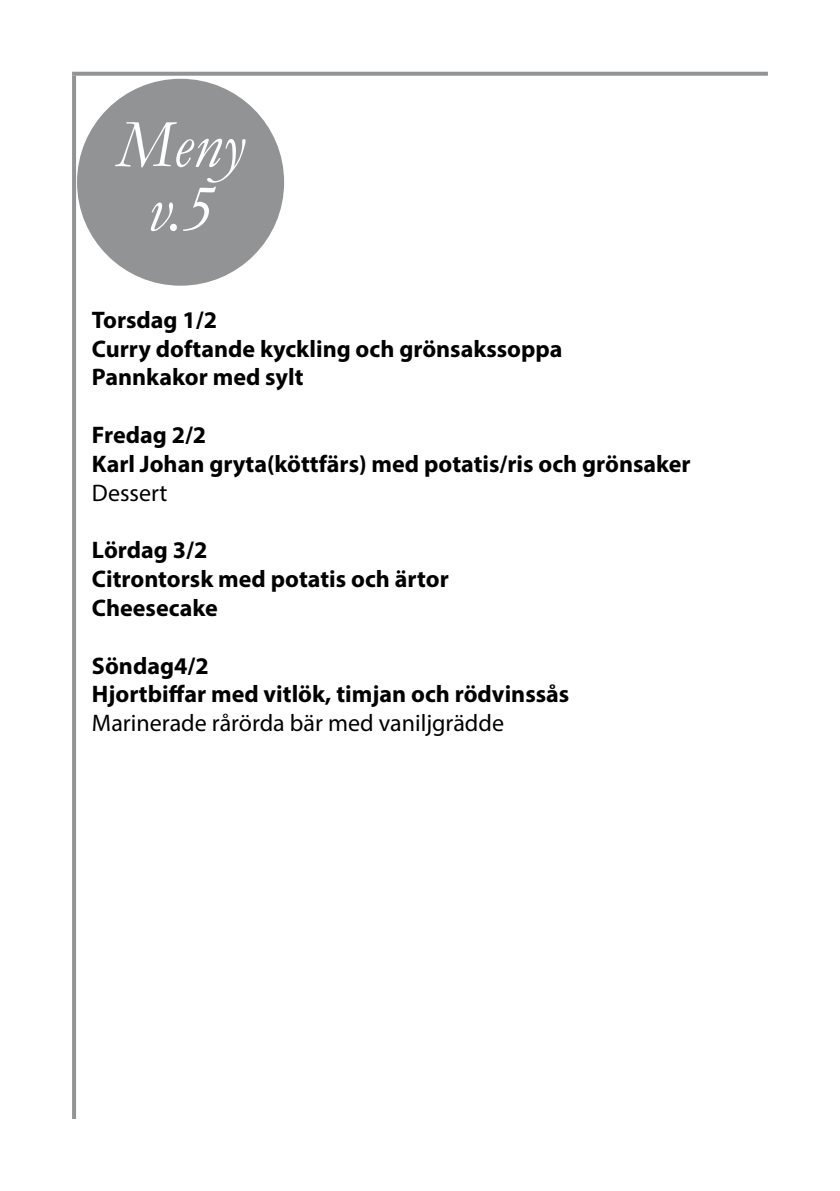
<style>
.page{position:relative;width:840px;height:1191px;background:#fff}
.page>*{position:absolute;margin:0;border:0;box-sizing:border-box;transform-origin:0 0}
.rubrik_Meny_aktivitet{font:italic 68px "Garamond";color:#fff}
.t1{font:700 24px "Myriad Pro";color:#000001}
.t2{font:24px "Myriad Pro";color:#000001}
</style>
<div class="page">
<div style="left:78px;top:80px;width:205px;height:205px;background:#929394;border-radius:50%"></div>
<svg style="left:72px;top:72px;width:695px;height:4px;background:#999a9b"></svg>
<hr style="left:72px;top:76px;width:4px;height:1043px;background:#929394">
<p class="rubrik_Meny_aktivitet" style="left:117px;top:99px;width:129px">Meny</p>
<p class="rubrik_Meny_aktivitet" style="left:147px;top:163px;width:68px">v.5</p>
<p class="t1" style="left:92px;top:304px;width:127px">Torsdag 1/2</p>
<p class="t1" style="left:92px;top:333px;width:472px">Curry doftande kyckling och grönsakssoppa</p>
<p class="t1" style="left:92px;top:362px;width:213px">Pannkakor med sylt</p>
<p class="t1" style="left:92px;top:419px;width:116px">Fredag 2/2</p>
<p class="t1" style="left:92px;top:448px;width:600px">Karl Johan gryta(köttfärs) med potatis/ris och grönsaker</p>
<p class="t2" style="left:92px;top:478px;width:77px">Dessert</p>
<p class="t1" style="left:92px;top:534px;width:117px">Lördag 3/2</p>
<p class="t1" style="left:92px;top:563px;width:358px">Citrontorsk med potatis och ärtor</p>
<p class="t1" style="left:92px;top:592px;width:127px">Cheesecake</p>
<p class="t1" style="left:92px;top:650px;width:118px">Söndag4/2</p>
<p class="t1" style="left:92px;top:678px;width:478px">Hjortbiffar med vitlök, timjan och rödvinssås</p>
<p class="t2" style="left:92px;top:708px;width:413px">Marinerade rårörda bär med vaniljgrädde</p>
</div>
